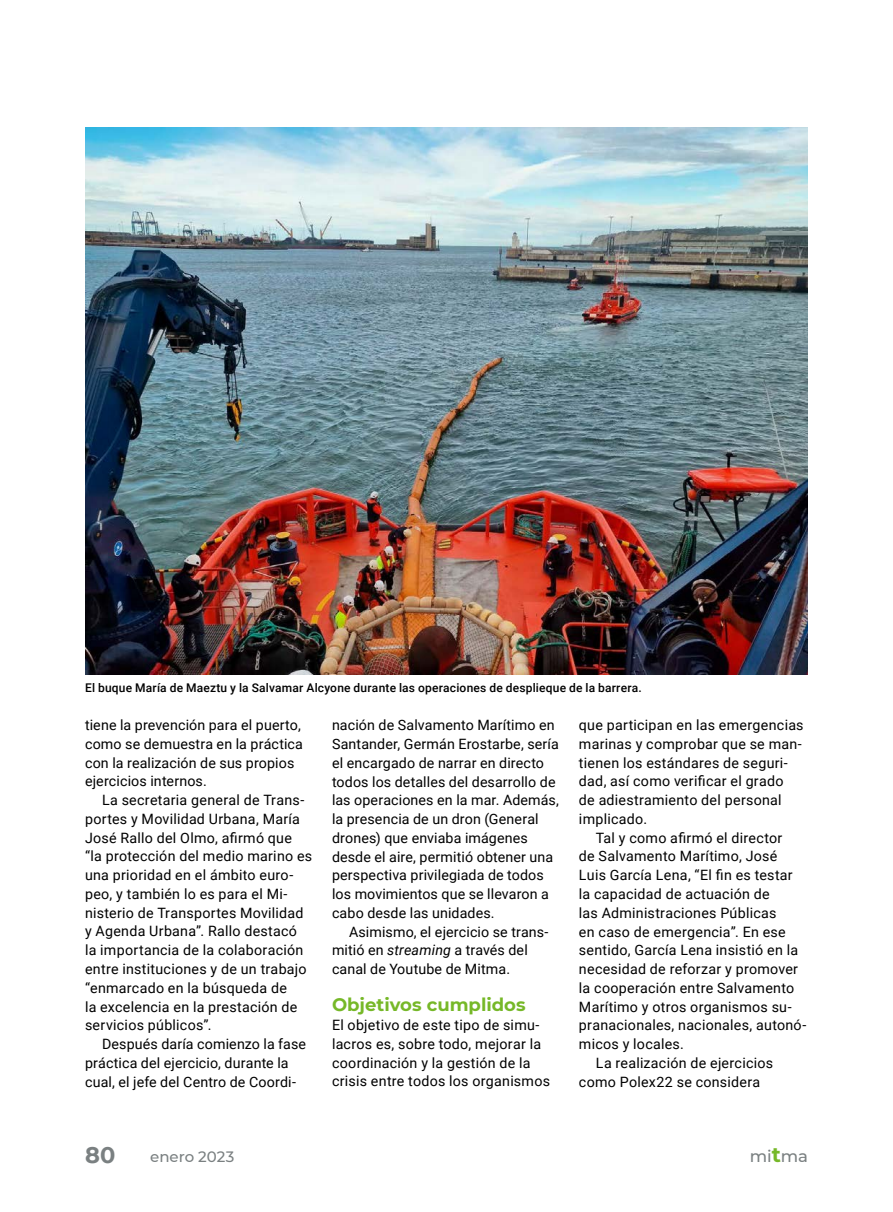
<style>
.page{position:relative;width:893px;height:1212px;background:#fff}
.page>*{position:absolute;margin:0;border:0;box-sizing:border-box;transform-origin:0 0}
.t1{font:700 22.5px "Montserrat";color:#7a8081}
.t2{font:700 18px "Montserrat";color:#76b828}
.t3{font:500 16.5px "Montserrat";color:#7a8081}
.t4{font:500 15px "Montserrat";color:#7a8081}
.t5{font:14.25px/18.8px "Roboto";letter-spacing:.015em;color:#000}
.t6{font:500 12px "Roboto";letter-spacing:.015em;color:#000}
.s1{font-style:italic}
.s2{font-weight:700;font-size:21px;color:#76b828}
</style>
<div class="page">
<img style="left:85px;top:128px;width:723px;height:547px">
<p class="t6" style="left:85px;top:679px;width:558px">El buque María de Maeztu y la Salvamar Alcyone durante las operaciones de desplieque de la barrera.</p>
<p class="t5" style="left:85px;top:715px;width:219px">tiene la prevención para el puerto, como se demuestra en la práctica con la realización de sus propios ejercicios internos.</p>
<p class="t5" style="left:85px;top:790px;width:229px;text-indent:17px">La secretaria general de Trans&shy;portes y Movilidad Urbana, María<br>José Rallo del Olmo, afirmó que “la protección del medio marino es una prioridad en el ámbito euro&shy;peo, y también lo es para el Mi&shy;nisterio de Transportes Movilidad y Agenda Urbana”. Rallo destacó<br>la importancia de la colaboración entre instituciones y de un trabajo “enmarcado en la búsqueda de<br>la excelencia en la prestación de servicios públicos”.</p>
<p class="t5" style="left:85px;top:1034px;width:222px;text-indent:17px">Después daría comienzo la fase práctica del ejercicio, durante la cual, el jefe del Centro de Coordi-</p>
<p class="t5" style="left:579px;top:715px;width:226px">que participan en las emergencias marinas y comprobar que se man&shy;tienen los estándares de seguri&shy;dad, así como verificar el grado<br>de adiestramiento del personal implicado.</p>
<p class="t5" style="left:596px;top:828px;width:188px">Tal y como afirmó el director</p>
<p class="t5" style="left:579px;top:846px;width:200px">de Salvamento Marítimo, José</p>
<p class="t5" style="left:579px;top:865px;width:215px">Luis García Lena, “El fin es testar</p>
<p class="t5" style="left:579px;top:884px;width:192px">la capacidad de actuación de</p>
<p class="t5" style="left:579px;top:903px;width:199px">las Administraciones Públicas</p>
<p class="t5" style="left:579px;top:921px;width:208px">en caso de emergencia”. En ese</p>
<p class="t5" style="left:579px;top:940px;width:221px">sentido, García Lena insistió en la</p>
<p class="t5" style="left:579px;top:959px;width:221px">necesidad de reforzar y promover</p>
<p class="t5" style="left:579px;top:978px;width:217px">la cooperación entre Salvamento</p>
<p class="t5" style="left:579px;top:996px;width:214px">Marítimo y otros organismos su-</p>
<p class="t5" style="left:579px;top:1015px;width:229px">pranacionales, nacionales, autonó-</p>
<p class="t5" style="left:579px;top:1034px;width:107px">micos y locales.</p>
<p class="t5" style="left:596px;top:1053px;width:179px">La realización de ejercicios</p>
<p class="t5" style="left:579px;top:1071px;width:183px">como Polex22 se considera</p>
<p class="t5" style="left:332px;top:715px;width:229px">nación de Salvamento Marítimo en Santander, Germán Erostarbe, sería el encargado de narrar en directo todos los detalles del desarrollo de las operaciones en la mar. Además, la presencia de un dron (General drones) que enviaba imágenes desde el aire, permitió obtener una perspectiva privilegiada de todos los movimientos que se llevaron a cabo desde las unidades.</p>
<p class="t5" style="left:332px;top:921px;width:218px;text-indent:17px">Asimismo, el ejercicio se trans&shy;mitió en <span class="s1">streaming</span> a través del canal de Youtube de Mitma.</p>
<p class="t2" style="left:332px;top:992px;width:195px">Objetivos cumplidos</p>
<p class="t5" style="left:332px;top:1015px;width:220px">El objetivo de este tipo de simu&shy;lacros es, sobre todo, mejorar la coordinación y la gestión de la crisis entre todos los organismos</p>
<h1 class="t1" style="left:85px;top:1139px;width:32px">80</h1>
<p class="t4" style="left:150px;top:1146px;width:86px">enero 2023</p>
<p class="t3" style="left:750px;top:1144px;width:59px">mi<span class="s2">t</span>ma</p>
</div>
